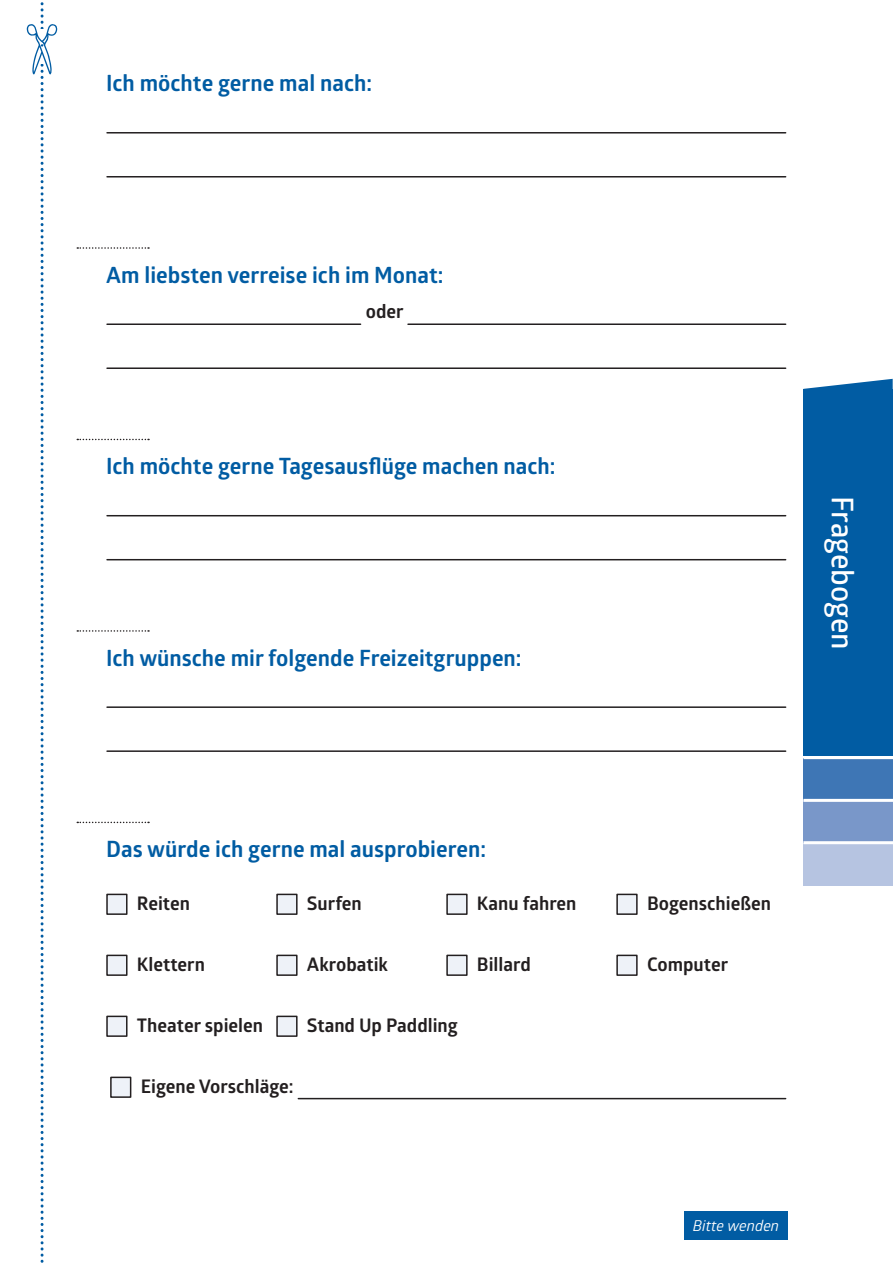
<style>
.page{position:relative;width:893px;height:1263px;background:#fff}
.page>*{position:absolute;margin:0;border:0;box-sizing:border-box;transform-origin:0 0}
.t1{font:600 30px "Glober";color:#fff}
.t2{font:700 22.5px "Glober";color:#015ca3}
.t3{font:700 18.75px "Glober";color:#231f20}
.t4{font:italic 15px "Glober";color:#fff}
</style>
<div class="page">
<svg style="left:27px;top:2px;width:30px;height:1261px"></svg>
<div style="left:803px;top:390px;width:90px;height:366px;background:#015ca3"></div>
<div style="left:803px;top:758px;width:90px;height:42px;background:#3e76b5"></div>
<div style="left:803px;top:800px;width:90px;height:43px;background:#7997c9"></div>
<div style="left:803px;top:843px;width:90px;height:42px;background:#b6c4e1"></div>
<hr style="left:803px;top:756px;width:90px;height:3px;background:#fff">
<hr style="left:803px;top:799px;width:90px;height:3px;background:#fff">
<hr style="left:803px;top:841px;width:90px;height:3px;background:#fff">
<svg style="left:803px;top:379px;width:90px;height:11px"></svg>
<svg style="left:77px;top:247px;width:72px;height:2px"></svg>
<svg style="left:77px;top:439px;width:72px;height:1px"></svg>
<svg style="left:77px;top:630px;width:72px;height:2px"></svg>
<svg style="left:77px;top:822px;width:72px;height:1px"></svg>
<hr style="left:107px;top:132px;width:679px;height:2px;background:#231f20">
<hr style="left:107px;top:176px;width:679px;height:2px;background:#231f20">
<hr style="left:107px;top:323px;width:254px;height:2px;background:#231f20">
<hr style="left:408px;top:323px;width:378px;height:2px;background:#231f20">
<hr style="left:107px;top:367px;width:679px;height:2px;background:#231f20">
<hr style="left:107px;top:515px;width:679px;height:1px;background:#231f20">
<hr style="left:107px;top:559px;width:679px;height:1px;background:#231f20">
<hr style="left:107px;top:706px;width:679px;height:2px;background:#231f20">
<hr style="left:107px;top:750px;width:679px;height:2px;background:#231f20">
<div style="left:107px;top:894px;width:20px;height:20px;background:#eef2f8"></div>
<div style="left:106px;top:894px;width:22px;height:21px;border:2px solid #231f20"></div>
<div style="left:277px;top:894px;width:20px;height:20px;background:#eef2f8"></div>
<div style="left:276px;top:894px;width:22px;height:21px;border:2px solid #231f20"></div>
<div style="left:447px;top:894px;width:20px;height:20px;background:#eef2f8"></div>
<div style="left:446px;top:894px;width:22px;height:21px;border:2px solid #231f20"></div>
<div style="left:617px;top:894px;width:20px;height:20px;background:#eef2f8"></div>
<div style="left:616px;top:894px;width:22px;height:21px;border:2px solid #231f20"></div>
<div style="left:107px;top:955px;width:20px;height:20px;background:#eef2f8"></div>
<div style="left:106px;top:955px;width:22px;height:21px;border:2px solid #231f20"></div>
<div style="left:277px;top:955px;width:20px;height:20px;background:#eef2f8"></div>
<div style="left:276px;top:955px;width:22px;height:21px;border:2px solid #231f20"></div>
<div style="left:447px;top:955px;width:20px;height:20px;background:#eef2f8"></div>
<div style="left:446px;top:955px;width:22px;height:21px;border:2px solid #231f20"></div>
<div style="left:617px;top:955px;width:20px;height:20px;background:#eef2f8"></div>
<div style="left:616px;top:955px;width:22px;height:21px;border:2px solid #231f20"></div>
<div style="left:107px;top:1016px;width:20px;height:20px;background:#eef2f8"></div>
<div style="left:106px;top:1016px;width:22px;height:21px;border:2px solid #231f20"></div>
<div style="left:277px;top:1016px;width:20px;height:20px;background:#eef2f8"></div>
<div style="left:276px;top:1016px;width:22px;height:21px;border:2px solid #231f20"></div>
<div style="left:111px;top:1077px;width:20px;height:20px;background:#eef2f8"></div>
<div style="left:110px;top:1077px;width:21px;height:21px;border:2px solid #231f20"></div>
<hr style="left:298px;top:1098px;width:488px;height:1px;background:#231f20">
<div style="left:684px;top:1212px;width:104px;height:28px;background:#015ca3"></div>
<p class="t2" style="left:106px;top:75px;width:267px">Ich möchte gerne mal nach:</p>
<p class="t2" style="left:106px;top:267px;width:339px">Am liebsten verreise ich im Monat:</p>
<p class="t3" style="left:366px;top:305px;width:39px">oder</p>
<p class="t2" style="left:106px;top:458px;width:451px">Ich möchte gerne Tagesausflüge machen nach:</p>
<p class="t2" style="left:106px;top:650px;width:417px">Ich wünsche mir folgende Freizeitgruppen:</p>
<h1 class="t1" style="left:860px;top:496px;width:155px;rotate:90deg">Fragebogen</h1>
<p class="t2" style="left:106px;top:841px;width:381px">Das würde ich gerne mal ausprobieren:</p>
<p class="t3" style="left:137px;top:896px;width:55px">Reiten</p>
<p class="t3" style="left:307px;top:896px;width:56px">Surfen</p>
<p class="t3" style="left:477px;top:896px;width:101px">Kanu fahren</p>
<p class="t3" style="left:647px;top:896px;width:126px">Bogenschießen</p>
<p class="t3" style="left:137px;top:957px;width:70px">Klettern</p>
<p class="t3" style="left:307px;top:957px;width:83px">Akrobatik</p>
<p class="t3" style="left:477px;top:957px;width:55px">Billard</p>
<p class="t3" style="left:647px;top:957px;width:83px">Computer</p>
<p class="t3" style="left:137px;top:1018px;width:128px">Theater spielen</p>
<p class="t3" style="left:307px;top:1018px;width:152px">Stand Up Paddling</p>
<p class="t3" style="left:141px;top:1079px;width:154px">Eigene Vorschläge:</p>
<p class="t4" style="left:693px;top:1217px;width:88px">Bitte wenden</p>
</div>
